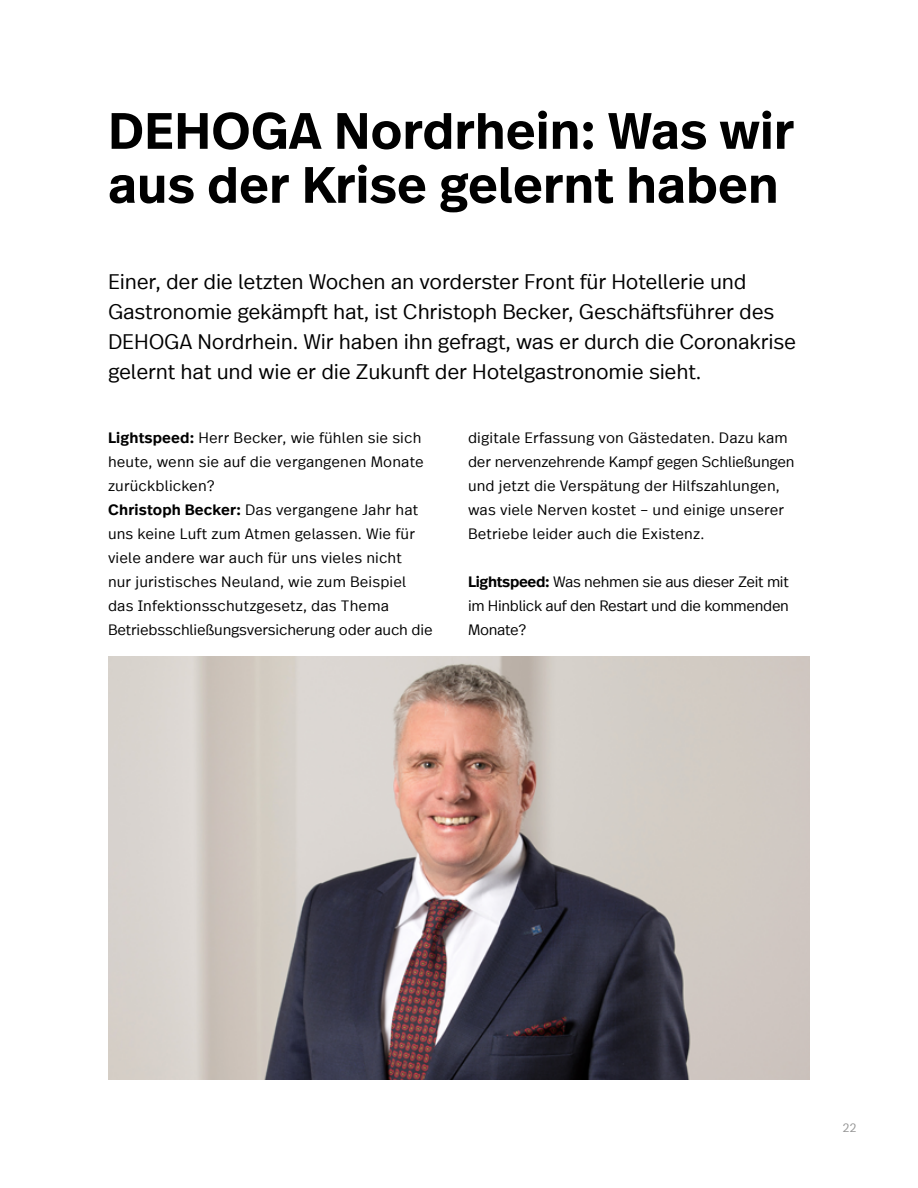
<style>
.page{position:relative;width:918px;height:1188px;background:#fff}
.page>*{position:absolute;margin:0;border:0;box-sizing:border-box;transform-origin:0 0}
.Section_header{font:600 51px/54px "Real Text Offc";color:#000}
.Lead_H1{font:300 21px/30px "Real Text Offc";letter-spacing:-.01em;color:#000}
.Body{font:300 15px/24px "Real Text Offc";letter-spacing:.01em;color:#000}
.t1{font:300 12px "Real Text Offc";color:#939393}
.s1{font-weight:600}
</style>
<div class="page">
<img style="left:108px;top:657px;width:702px;height:423px">
<p class="Section_header" style="left:108px;top:105px;width:688px">DEHOGA Nordrhein: Was wir aus der Krise gelernt haben</p>
<p class="Lead_H1" style="left:108px;top:267px;width:690px">Einer, der die letzten Wochen an vorderster Front für Hotellerie und Gastronomie gekämpft hat, ist Christoph Becker, Geschäftsführer des DEHOGA Nordrhein. Wir haben ihn gefragt, was er durch die Coronakrise gelernt hat und wie er die Zukunft der Hotelgastronomie sieht.</p>
<p class="Body" style="left:108px;top:426px;width:326px"><span class="s1">Lightspeed:</span> Herr Becker, wie fühlen sie sich heute, wenn sie auf die vergangenen Monate zurückblicken?<br><span class="s1">Christoph Becker:</span> Das vergangene Jahr hat uns keine Luft zum Atmen gelassen. Wie für viele andere war auch für uns vieles nicht<br>nur juristisches Neuland, wie zum Beispiel das Infektionsschutzgesetz, das Thema Betriebsschließungsversicherung oder auch die</p>
<p class="Body" style="left:468px;top:426px;width:328px">digitale Erfassung von Gästedaten. Dazu kam der nervenzehrende Kampf gegen Schließungen und jetzt die Verspätung der Hilfszahlungen, was viele Nerven kostet – und einige unserer Betriebe leider auch die Existenz.</p>
<p class="Body" style="left:468px;top:570px;width:323px;text-align:justify"><span class="s1">Lightspeed:</span> Was nehmen sie aus dieser Zeit mit im Hinblick auf den Restart und die kommenden Monate?</p>
<p class="t1" style="left:842px;top:1120px;width:16px">22</p>
</div>
